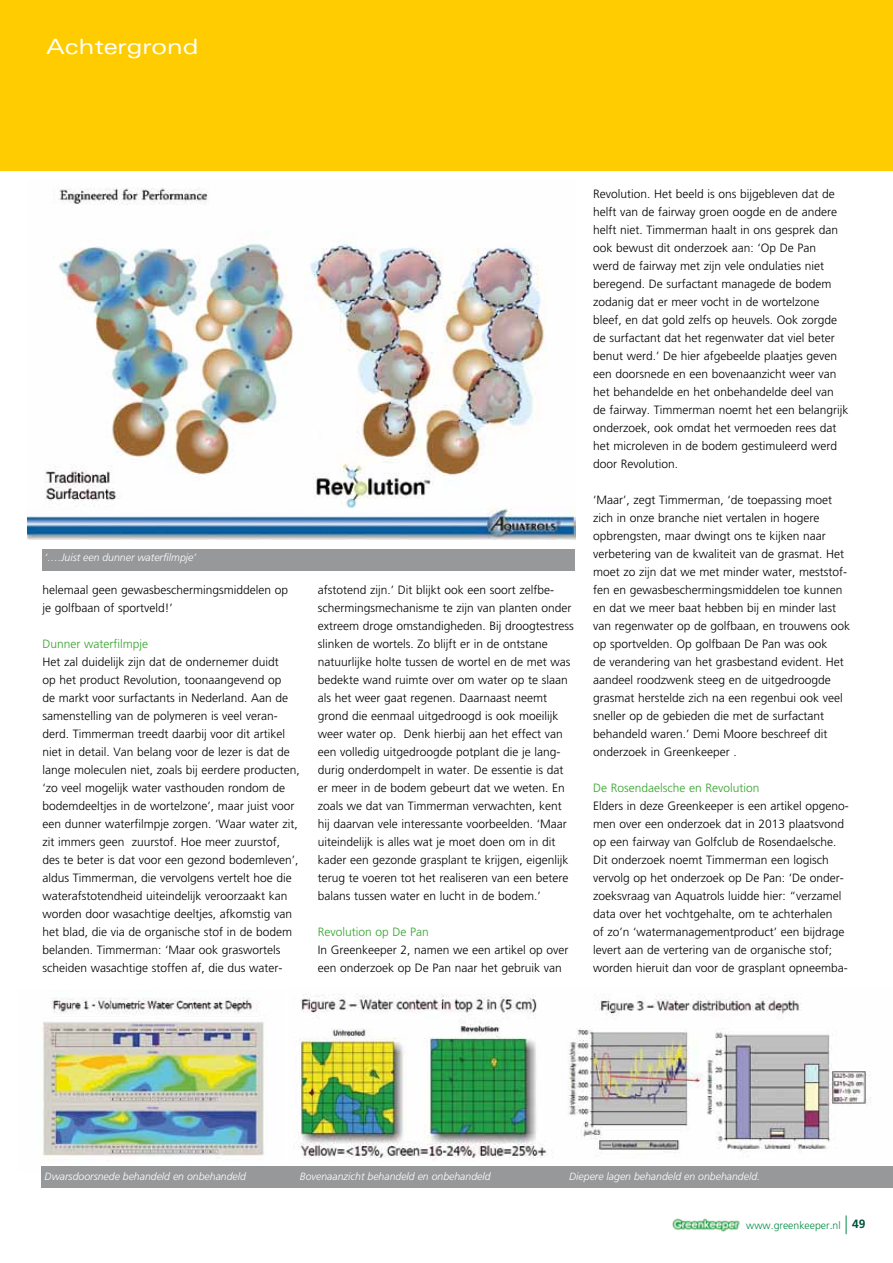
<style>
.page{position:relative;width:893px;height:1263px;background:#fff}
.page>*{position:absolute;margin:0;border:0;box-sizing:border-box;transform-origin:0 0}
.t1{font:expanded 21px "Univers";color:#fff}
.t2{font:300 12px/18px "Frutiger";color:#000}
.t3{font:300 12px "Frutiger";color:#35a32c}
.t4{font:italic 300 10.5px "Frutiger";color:#fff}
.t5{font:300 10.5px "Frutiger";color:#008b45}
.s1{font-weight:700;font-size:12px;color:#00523c}
</style>
<div class="page">
<svg style="left:846px;top:1215px;width:1px;height:19px"></svg>
<img style="left:672px;top:1218px;width:68px;height:14px">
<div style="left:0;top:0;width:893px;height:170px;background:#fecc00"></div>
<img style="left:28px;top:188px;width:547px;height:352px">
<div style="left:43px;top:549px;width:532px;height:21px;background:#97989a"></div>
<img style="left:41px;top:997px;width:223px;height:175px">
<img style="left:300px;top:994px;width:253px;height:165px">
<img style="left:568px;top:994px;width:303px;height:160px">
<div style="left:42px;top:1166px;width:851px;height:21px;background:#97989a"></div>
<h1 class="t1" style="left:46px;top:34px;width:154px">Achtergrond</h1>
<p class="t4" style="left:45px;top:552px;width:153px">‘….Juist een dunner waterfilmpje’</p>
<p class="t2" style="left:43px;top:581px;width:247px">helemaal geen gewasbeschermingsmiddelen op je golfbaan of sportveld!’</p>
<p class="t3" style="left:43px;top:637px;width:107px">Dunner waterfilmpje</p>
<p class="t2" style="left:43px;top:653px;width:259px">Het zal duidelijk zijn dat de ondernemer duidt<br>op het product Revolution, toonaangevend op<br>de markt voor surfactants in Nederland. Aan de samenstelling van de polymeren is veel veran&shy;derd. Timmerman treedt daarbij voor dit artikel niet in detail. Van belang voor de lezer is dat de lange moleculen niet, zoals bij eerdere producten, ‘zo veel mogelijk water vasthouden rondom de bodemdeeltjes in de wortelzone’, maar juist voor een dunner waterfilmpje zorgen. ‘Waar water zit, zit immers geen zuurstof. Hoe meer zuurstof, des te beter is dat voor een gezond bodemleven’, aldus Timmerman, die vervolgens vertelt hoe die waterafstotendheid uiteindelijk veroorzaakt kan worden door wasachtige deeltjes, afkomstig van het blad, die via de organische stof in de bodem belanden. Timmerman: ‘Maar ook graswortels scheiden wasachtige stoffen af, die dus water-</p>
<p class="t2" style="left:318px;top:581px;width:258px">afstotend zijn.’ Dit blijkt ook een soort zelfbe&shy;schermingsmechanisme te zijn van planten onder extreem droge omstandigheden. Bij droogtestress slinken de wortels. Zo blijft er in de ontstane natuurlijke holte tussen de wortel en de met was bedekte wand ruimte over om water op te slaan als het weer gaat regenen. Daarnaast neemt grond die eenmaal uitgedroogd is ook moeilijk weer water op. Denk hierbij aan het effect van een volledig uitgedroogde potplant die je lang&shy;durig onderdompelt in water. De essentie is dat er meer in de bodem gebeurt dat we weten. En zoals we dat van Timmerman verwachten, kent hij daarvan vele interessante voorbeelden. ‘Maar uiteindelijk is alles wat je moet doen om in dit kader een gezonde grasplant te krijgen, eigenlijk terug te voeren tot het realiseren van een betere balans tussen water en lucht in de bodem.’</p>
<p class="t3" style="left:318px;top:925px;width:113px">Revolution op De Pan</p>
<p class="t2" style="left:318px;top:941px;width:252px">In Greenkeeper 2, namen we een artikel op over een onderzoek op De Pan naar het gebruik van</p>
<p class="t2" style="left:593px;top:185px;width:257px">Revolution. Het beeld is ons bijgebleven dat de helft van de fairway groen oogde en de andere helft niet. Timmerman haalt in ons gesprek dan ook bewust dit onderzoek aan: ‘Op De Pan<br>werd de fairway met zijn vele ondulaties niet beregend. De surfactant managede de bodem zodanig dat er meer vocht in de wortelzone bleef, en dat gold zelfs op heuvels. Ook zorgde de surfactant dat het regenwater dat viel beter benut werd.’ De hier afgebeelde plaatjes geven een doorsnede en een bovenaanzicht weer van het behandelde en het onbehandelde deel van de fairway. Timmerman noemt het een belangrijk onderzoek, ook omdat het vermoeden rees dat het microleven in de bodem gestimuleerd werd door Revolution.</p>
<p class="t2" style="left:593px;top:491px;width:259px">‘Maar’, zegt Timmerman, ‘de toepassing moet zich in onze branche niet vertalen in hogere opbrengsten, maar dwingt ons te kijken naar verbetering van de kwaliteit van de grasmat. Het moet zo zijn dat we met minder water, meststof&shy;fen en gewasbeschermingsmiddelen toe kunnen en dat we meer baat hebben bij en minder last van regenwater op de golfbaan, en trouwens ook op sportvelden. Op golfbaan De Pan was ook<br>de verandering van het grasbestand evident. Het aandeel roodzwenk steeg en de uitgedroogde grasmat herstelde zich na een regenbui ook veel sneller op de gebieden die met de surfactant behandeld waren.’ Demi Moore beschreef dit onderzoek in Greenkeeper .</p>
<p class="t3" style="left:593px;top:781px;width:168px">De Rosendaelsche en Revolution</p>
<p class="t2" style="left:593px;top:797px;width:257px">Elders in deze Greenkeeper is een artikel opgeno&shy;men over een onderzoek dat in 2013 plaatsvond op een fairway van Golfclub de Rosendaelsche.<br>Dit onderzoek noemt Timmerman een logisch vervolg op het onderzoek op De Pan: ‘De onder&shy;zoeksvraag van Aquatrols luidde hier: “verzamel data over het vochtgehalte, om te achterhalen<br>of zo’n ‘watermanagementproduct’ een bijdrage levert aan de vertering van de organische stof; worden hieruit dan voor de grasplant opneemba-</p>
<p class="t4" style="left:45px;top:1170px;width:203px">Dwarsdoorsnede behandeld en onbehandeld</p>
<p class="t4" style="left:300px;top:1170px;width:192px">Bovenaanzicht behandeld en onbehandeld</p>
<p class="t4" style="left:569px;top:1170px;width:192px">Diepere lagen behandeld en onbehandeld.</p>
<p class="t5" style="left:746px;top:1219px;width:121px">www.greenkeeper.nl <span class="s1">49</span></p>
</div>
